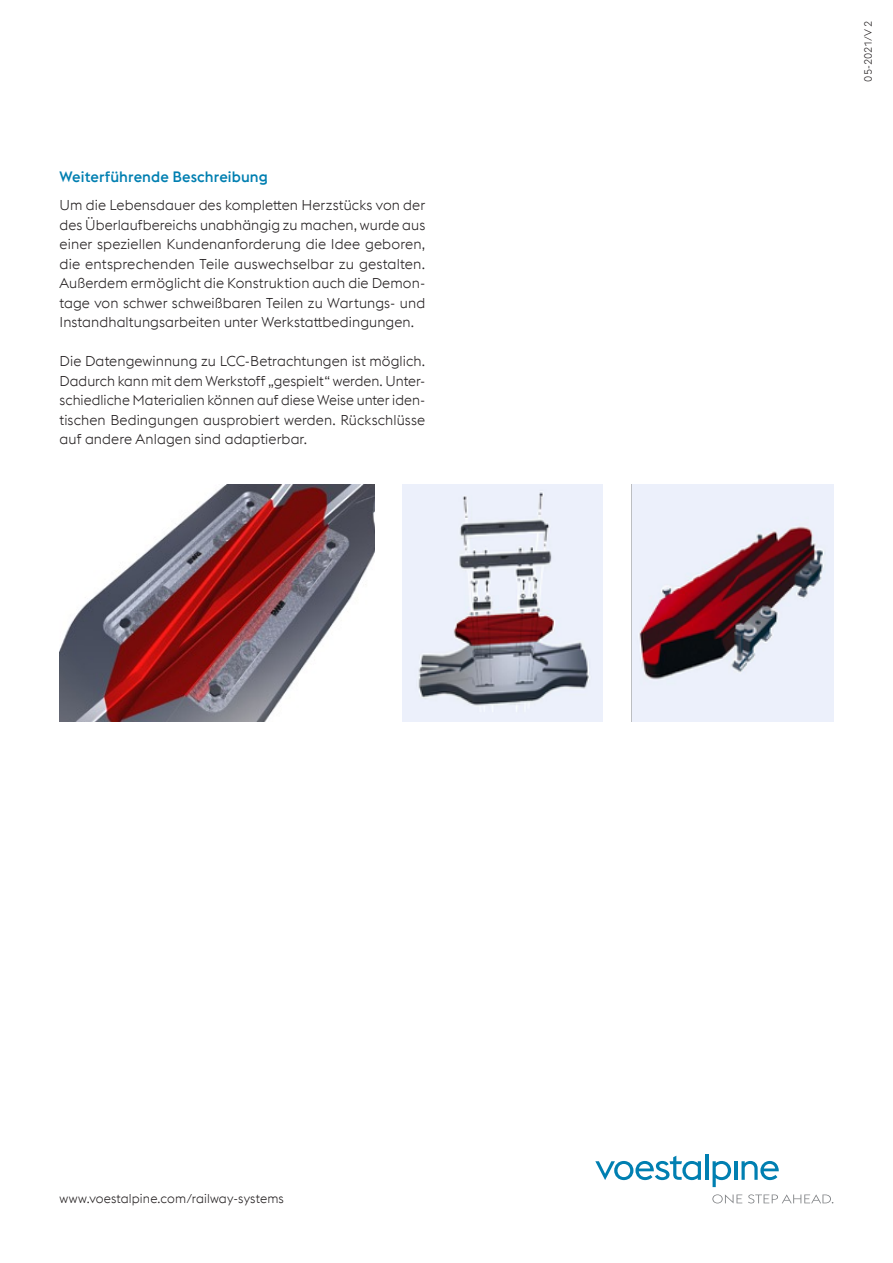
<style>
.page{position:relative;width:893px;height:1263px;background:#fff}
.page>*{position:absolute;margin:0;border:0;box-sizing:border-box;transform-origin:0 0}
.Sub-HL-2-boe{font:500 15px "voestalpine";letter-spacing:.005em;color:#007fb1}
.Copy{font:300 14.25px/19.5px "voestalpine";letter-spacing:.005em;color:#231f20;text-align:justify}
.t1{font:300 12.75px "voestalpine";letter-spacing:.01em;color:#231f20}
.t2{font:300 10.5px "voestalpine";color:#231f20}
</style>
<div class="page">
<svg style="left:595px;top:1156px;width:106px;height:24px"></svg>
<hr style="left:705px;top:1154px;width:3px;height:26px;background:#007fb1">
<svg style="left:713px;top:1161px;width:18px;height:26px"></svg>
<hr style="left:734px;top:1161px;width:3px;height:19px;background:#007fb1">
<svg style="left:741px;top:1161px;width:38px;height:19px"></svg>
<svg style="left:712px;top:1194px;width:30px;height:9px"></svg>
<svg style="left:748px;top:1194px;width:85px;height:9px"></svg>
<img style="left:60px;top:485px;width:315px;height:236px">
<img style="left:403px;top:485px;width:200px;height:236px">
<img style="left:631px;top:485px;width:202px;height:236px">
<p class="Sub-HL-2-boe" style="left:60px;top:168px;width:210px">Weiterführende Beschreibung</p>
<p class="Copy" style="left:60px;top:195px;width:367px">Um die Lebensdauer des kompletten Herzstücks von der des Überlaufbereichs unabhängig zu machen, wurde aus einer speziellen Kundenanforderung die Idee geboren, die entsprechenden Teile auswechselbar zu gestalten.<br>Außerdem ermöglicht die Konstruktion auch die Demon&shy;tage von schwer schweißbaren Teilen zu Wartungs- und Instandhaltungsarbeiten unter Werkstattbedingungen.</p>
<p class="Copy" style="left:60px;top:351px;width:367px">Die Datengewinnung zu LCC-Betrachtungen ist möglich.<br>Dadurch kann mit dem Werkstoff „gespielt“ werden. Unter&shy;schiedliche Materialien können auf diese Weise unter iden&shy;tischen Bedingungen ausprobiert werden. Rückschlüsse auf andere Anlagen sind adaptierbar.</p>
<p class="t1" style="left:60px;top:1191px;width:226px">www.voestalpine.com/railway-systems</p>
<p class="t2" style="left:862px;top:82px;width:62px;rotate:-90deg">05-2021/V2</p>
</div>
